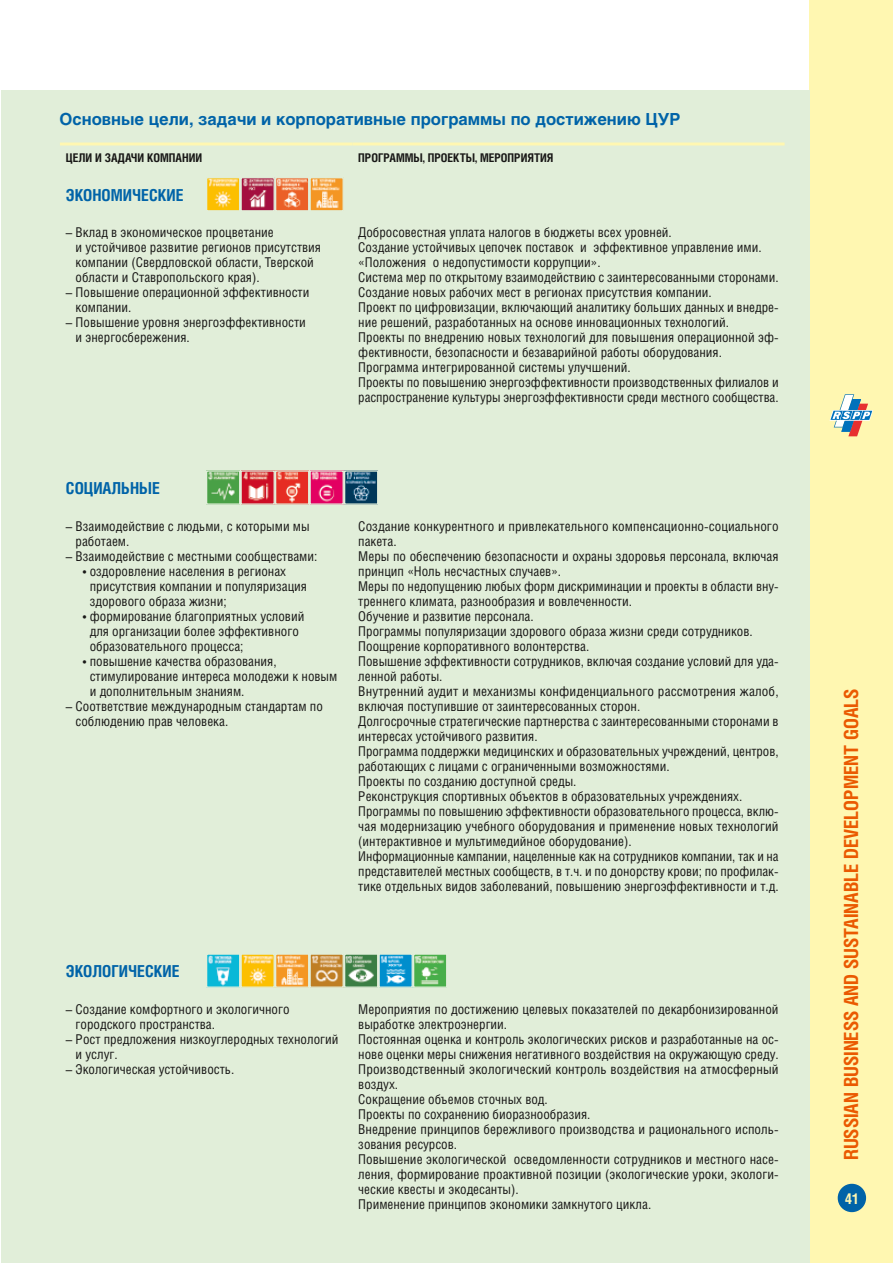
<style>
.page{position:relative;width:893px;height:1263px;background:#fff}
.page>*{position:absolute;margin:0;border:0;box-sizing:border-box;transform-origin:0 0}
.t1{font:700 19.5px "Helios Cond C";color:#ea5901}
.t2{font:700 16.5px "Helios C";color:#0063a8}
.t3{font:700 16.5px "Helios Cond C";color:#0063a8}
.t4{font:700 15px "Helios Cond C";color:#fff7b1}
.t5{font:13.5px/15px "Helios Cond C";color:#181716}
.t6{font:700 12px "Helios Cond C";color:#181716}
</style>
<div class="page">
<div style="left:809px;top:0;width:84px;height:1263px;background:#fff7b1"></div>
<svg style="left:829px;top:394px;width:44px;height:42px"></svg>
<div style="left:838px;top:1184px;width:27px;height:27px;background:#0063a8;border-radius:50%"></div>
<div style="left:838px;top:1184px;width:28px;height:28px;border:1px solid #0063a8;border-radius:50%"></div>
<div style="left:1px;top:91px;width:808px;height:1172px;background:#e1eed9"></div>
<hr style="left:60px;top:143px;width:292px;height:3px;background:#fff7b1">
<hr style="left:352px;top:143px;width:433px;height:3px;background:#fff7b1">
<img style="left:208px;top:179px;width:30px;height:31px">
<div style="left:206px;top:177px;width:34px;height:35px;border:1px solid #e1eed9"></div>
<svg style="left:242px;top:179px;width:31px;height:31px"></svg>
<div style="left:240px;top:177px;width:35px;height:35px;border:1px solid #e1eed9"></div>
<img style="left:277px;top:179px;width:30px;height:31px">
<div style="left:275px;top:177px;width:34px;height:35px;border:1px solid #e1eed9"></div>
<svg style="left:311px;top:179px;width:31px;height:31px"></svg>
<div style="left:309px;top:177px;width:35px;height:35px;border:1px solid #e1eed9"></div>
<img style="left:208px;top:472px;width:30px;height:31px">
<div style="left:206px;top:470px;width:34px;height:35px;border:1px solid #e1eed9"></div>
<svg style="left:242px;top:472px;width:31px;height:31px"></svg>
<div style="left:240px;top:470px;width:35px;height:35px;border:1px solid #e1eed9"></div>
<img style="left:277px;top:472px;width:30px;height:31px">
<div style="left:275px;top:470px;width:34px;height:35px;border:1px solid #e1eed9"></div>
<svg style="left:311px;top:472px;width:31px;height:31px"></svg>
<div style="left:309px;top:470px;width:35px;height:35px;border:1px solid #e1eed9"></div>
<img style="left:346px;top:472px;width:30px;height:31px">
<div style="left:344px;top:470px;width:34px;height:35px;border:1px solid #e1eed9"></div>
<img style="left:208px;top:955px;width:30px;height:31px">
<div style="left:206px;top:953px;width:34px;height:35px;border:1px solid #e1eed9"></div>
<svg style="left:242px;top:955px;width:31px;height:31px"></svg>
<div style="left:240px;top:953px;width:35px;height:35px;border:1px solid #e1eed9"></div>
<img style="left:277px;top:955px;width:30px;height:31px">
<div style="left:275px;top:953px;width:34px;height:35px;border:1px solid #e1eed9"></div>
<svg style="left:311px;top:955px;width:31px;height:31px"></svg>
<div style="left:309px;top:953px;width:35px;height:35px;border:1px solid #e1eed9"></div>
<img style="left:346px;top:955px;width:30px;height:31px">
<div style="left:344px;top:953px;width:34px;height:35px;border:1px solid #e1eed9"></div>
<svg style="left:380px;top:955px;width:31px;height:31px"></svg>
<div style="left:378px;top:953px;width:35px;height:35px;border:1px solid #e1eed9"></div>
<img style="left:415px;top:955px;width:30px;height:31px">
<div style="left:413px;top:953px;width:34px;height:35px;border:1px solid #e1eed9"></div>
<p class="t2" style="left:60px;top:110px;width:622px">Основные цели, задачи и корпоративные программы по достижению ЦУР</p>
<p class="t6" style="left:66px;top:151px;width:138px">ЦЕЛИ И ЗАДАЧИ КОМПАНИИ</p>
<p class="t6" style="left:358px;top:151px;width:197px">ПРОГРАММЫ, ПРОЕКТЫ, МЕРОПРИЯТИЯ</p>
<p class="t3" style="left:66px;top:185px;width:119px">ЭКОНОМИЧЕСКИЕ</p>
<p class="t5" style="left:76px;top:225px;width:247px;text-indent:-10px">– Вклад в экономическое процветание<br>и устойчивое развитие регионов присутствия компании (Свердловской области, Тверской области и Ставропольского края).</p>
<p class="t5" style="left:76px;top:285px;width:235px;text-indent:-10px">– Повышение операционной эффективности компании.</p>
<p class="t5" style="left:76px;top:315px;width:232px;text-indent:-10px">– Повышение уровня энергоэффективности и энергосбережения.</p>
<p class="t5" style="left:358px;top:225px;width:422px">Добросовестная уплата налогов в бюджеты всех уровней.<br>Создание устойчивых цепочек поставок и эффективное управление ими. «Положения о недопустимости коррупции».<br>Система мер по открытому взаимодействию с заинтересованными сторонами.<br>Создание новых рабочих мест в регионах присутствия компании.<br>Проект по цифровизации, включающий аналитику больших данных и внедре&shy;ние решений, разработанных на основе инновационных технологий.<br>Проекты по внедрению новых технологий для повышения операционной эф&shy;фективности, безопасности и безаварийной работы оборудования.<br>Программа интегрированной системы улучшений.<br>Проекты по повышению энергоэффективности производственных филиалов и распространение культуры энергоэффективности среди местного сообщества.</p>
<p class="t3" style="left:66px;top:478px;width:95px">СОЦИАЛЬНЫЕ</p>
<p class="t5" style="left:76px;top:518px;width:236px;text-indent:-10px">– Взаимодействие с людьми, с которыми мы работаем.</p>
<p class="t5" style="left:66px;top:548px;width:253px">– Взаимодействие с местными сообществами:</p>
<p class="t5" style="left:90px;top:563px;width:219px;text-indent:-7px">• оздоровление населения в регионах присутствия компании и популяризация здорового образа жизни;</p>
<p class="t5" style="left:90px;top:608px;width:216px;text-indent:-7px">• формирование благоприятных условий для организации более эффективного образовательного процесса;</p>
<p class="t5" style="left:90px;top:653px;width:249px;text-indent:-7px">• повышение качества образования, стимулирование интереса молодежи к новым и дополнительным знаниям.</p>
<p class="t5" style="left:76px;top:698px;width:249px;text-indent:-10px">– Cоответствие международным стандартам по соблюдению прав человека.</p>
<p class="t5" style="left:358px;top:518px;width:422px">Создание конкурентного и привлекательного компенсационно-социального пакета.<br>Меры по обеспечению безопасности и охраны здоровья персонала, включая принцип «Ноль несчастных случаев».<br>Меры по недопущению любых форм дискриминации и проекты в области вну&shy;треннего климата, разнообразия и вовлеченности.<br>Обучение и развитие персонала.<br>Программы популяризации здорового образа жизни среди сотрудников.<br>Поощрение корпоративного волонтерства.<br>Повышение эффективности сотрудников, включая создание условий для уда&shy;ленной работы.<br>Внутренний аудит и механизмы конфиденциального рассмотрения жалоб, включая поступившие от заинтересованных сторон.<br>Долгосрочные стратегические партнерства с заинтересованными сторонами в интересах устойчивого развития.<br>Программа поддержки медицинских и образовательных учреждений, центров, работающих с лицами с ограниченными возможностями.<br>Проекты по созданию доступной среды.<br>Реконструкция спортивных объектов в образовательных учреждениях.<br>Программы по повышению эффективности образовательного процесса, вклю&shy;чая модернизацию учебного оборудования и применение новых технологий (интерактивное и мультимедийное оборудование).<br>Информационные кампании, нацеленные как на сотрудников компании, так и на представителей местных сообществ, в т.ч. и по донорству крови; по профилак&shy;тике отдельных видов заболеваний, повышению энергоэффективности и т.д.</p>
<p class="t3" style="left:66px;top:961px;width:115px">ЭКОЛОГИЧЕСКИЕ</p>
<p class="t5" style="left:76px;top:1001px;width:215px;text-indent:-10px">– Создание комфортного и экологичного городского пространства.</p>
<p class="t5" style="left:76px;top:1031px;width:264px;text-indent:-10px">– Рост предложения низкоуглеродных технологий и услуг.</p>
<p class="t5" style="left:66px;top:1061px;width:170px">– Экологическая устойчивость.</p>
<p class="t5" style="left:358px;top:1001px;width:422px">Мероприятия по достижению целевых показателей по -декарбонизированной выработке электроэнергии.<br>Постоянная оценка и контроль экологических рисков и разработанные на ос&shy;нове оценки меры снижения негативного воздействия на окружающую среду.<br>Производственный экологический контроль воздействия на атмосферный воздух.<br>Сокращение объемов сточных вод.<br>Проекты по сохранению биоразнообразия.<br>Внедрение принципов бережливого производства и рационального исполь&shy;зования ресурсов.<br>Повышение экологической осведомленности сотрудников и местного насе&shy;ления, формирование проактивной позиции (экологические уроки, экологи&shy;ческие квесты и экодесанты).<br>Применение принципов экономики замкнутого цикла.</p>
<h1 class="t1" style="left:840px;top:1160px;width:473px;rotate:-90deg">RUSSIAN BUSINESS AND SUSTAINABLE DEVELOPMENT GOALS</h1>
<p class="t4" style="left:845px;top:1189px;width:16px">41</p>
</div>
